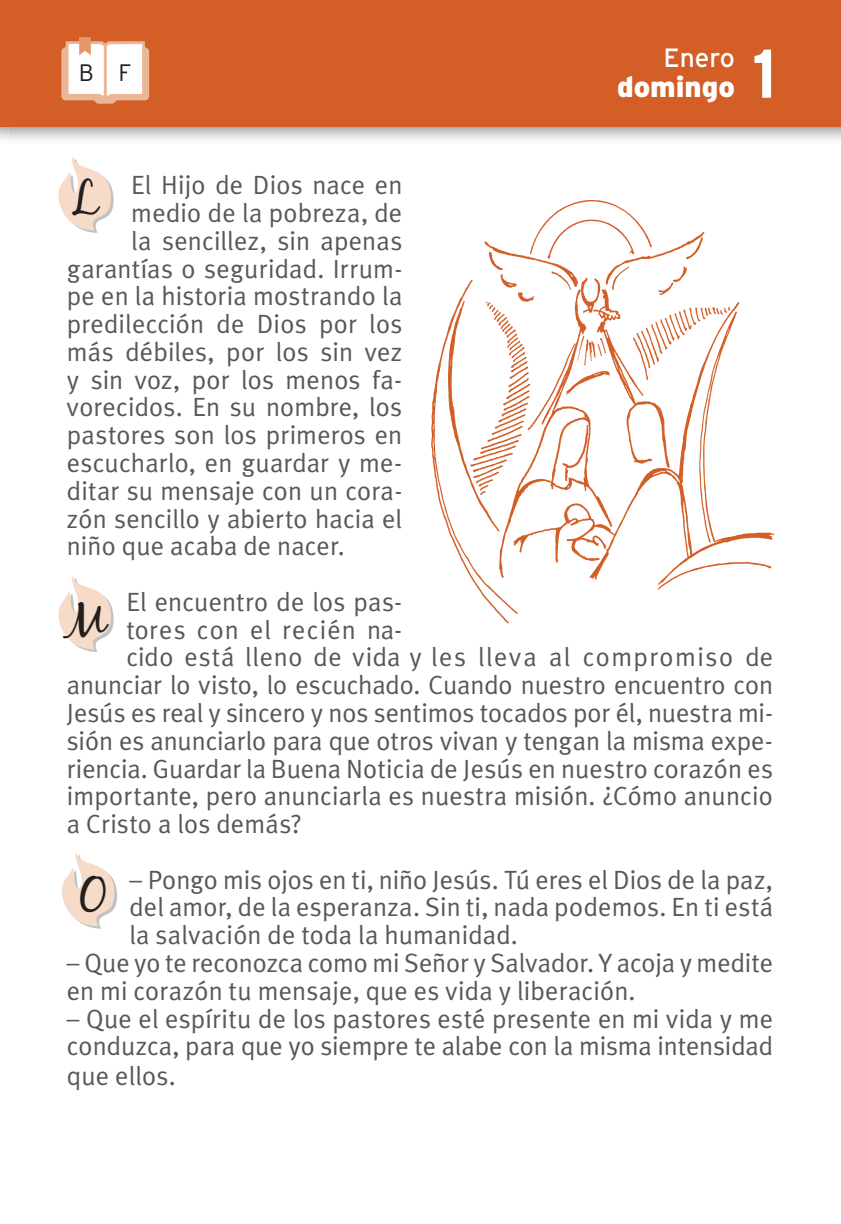
<style>
.page{position:relative;width:841px;height:1224px;background:#fff}
.page>*{position:absolute;margin:0;border:0;box-sizing:border-box;transform-origin:0 0}
.t1{font:700 68.7px "Interstate";color:#fff;scale:.93 1}
.t2{font:46.5px "Black Jack";color:#231f20}
.t3{font:900 29.1px "Interstate";color:#fff}
.t4{font:26.4px/27.9px "Meta Plus Normal";letter-spacing:.005em;color:#57585a;text-align:justify}
.t5{font:26.4px "Meta Plus Normal";letter-spacing:.055em;color:#57585a}
.t6{font:26.4px "Meta Plus Normal";letter-spacing:.04em;color:#57585a}
.t7{font:26.4px "Interstate";color:#fff}
.t8{font:300 23.7px "Interstate";color:#231f20}
</style>
<div class="page">
<img style="left:9px;top:126px;width:831px;height:14px">
<div style="left:0;top:0;width:840px;height:126px;background:#d35f27"></div>
<img style="left:149px;top:51px;width:1px;height:46px">
<svg style="left:61px;top:37px;width:88px;height:67px;background:#f3d5c4"></svg>
<img style="left:0;top:126px;width:9px;height:14px">
<img style="left:431px;top:199px;width:344px;height:425px">
<svg style="left:58px;top:576px;width:56px;height:76px"></svg>
<svg style="left:58px;top:156px;width:56px;height:77px"></svg>
<svg style="left:62px;top:852px;width:55px;height:76px"></svg>
<p class="t8" style="left:79px;top:63px;width:54px">B F</p>
<p class="t7" style="left:663px;top:43px;width:73px">Enero</p>
<p class="t3" style="left:617px;top:76px;width:119px">domingo</p>
<h1 class="t1" style="left:751px;top:35px;width:28px">1</h1>
<p class="t4" style="left:131px;top:173px;width:272px">El Hijo de Dios nace en</p>
<p class="t4" style="left:131px;top:201px;width:272px">medio de la pobreza, de</p>
<p class="t4" style="left:131px;top:228px;width:272px">la sencillez, sin apenas</p>
<p class="t4" style="left:67px;top:256px;width:337px">garantías o seguridad. Irrum-</p>
<p class="t4" style="left:67px;top:284px;width:337px">pe en la historia mostrando la</p>
<p class="t4" style="left:67px;top:312px;width:337px">predilección de Dios por los</p>
<p class="t4" style="left:67px;top:340px;width:337px">más débiles, por los sin vez</p>
<p class="t4" style="left:67px;top:367px;width:337px">y sin voz, por los menos fa-</p>
<p class="t4" style="left:67px;top:395px;width:336px">vorecidos. En su nombre, los</p>
<p class="t4" style="left:67px;top:423px;width:337px">pastores son los primeros en</p>
<p class="t4" style="left:67px;top:451px;width:337px">escucharlo, en guardar y me-</p>
<p class="t4" style="left:67px;top:478px;width:337px">ditar su mensaje con un cora-</p>
<p class="t4" style="left:67px;top:506px;width:337px">zón sencillo y abierto hacia el</p>
<p class="t4" style="left:67px;top:534px;width:279px">niño que acaba de nacer.</p>
<p class="t4" style="left:126px;top:589px;width:277px">El encuentro de los pas-</p>
<p class="t6" style="left:126px;top:619px;width:277px">tores con el recién na-</p>
<p class="t5" style="left:126px;top:647px;width:648px">cido está lleno de vida y les lleva al compromiso de</p>
<p class="t4" style="left:67px;top:673px;width:707px">anunciar lo visto, lo escuchado. Cuando nuestro encuentro con</p>
<p class="t4" style="left:67px;top:700px;width:707px">Jesús es real y sincero y nos sentimos tocados por él, nuestra mi-</p>
<p class="t4" style="left:67px;top:728px;width:707px">sión es anunciarlo para que otros vivan y tengan la misma expe-</p>
<p class="t4" style="left:67px;top:756px;width:707px">riencia. Guardar la Buena Noticia de Jesús en nuestro corazón es</p>
<p class="t4" style="left:67px;top:784px;width:707px">importante, pero anunciarla es nuestra misión. ¿Cómo anuncio</p>
<p class="t4" style="left:67px;top:811px;width:236px">a Cristo a los demás?</p>
<p class="t4" style="left:129px;top:867px;width:645px">– Pongo mis ojos en ti, niño Jesús. Tú eres el Dios de la paz, del amor, de la esperanza. Sin ti, nada podemos. En ti está la salvación de toda la humanidad.</p>
<p class="t4" style="left:67px;top:950px;width:707px">– Que yo te reconozca como mi Señor y Salvador. Y acoja y medite en mi corazón tu mensaje, que es vida y liberación.</p>
<p class="t4" style="left:67px;top:1005px;width:707px">– Que el espíritu de los pastores esté presente en mi vida y me conduzca, para que yo siempre te alabe con la misma intensidad que ellos.</p>
<h2 class="t2" style="left:71px;top:171px;width:28px">L</h2>
<h2 class="t2" style="left:66px;top:590px;width:40px">M</h2>
<h2 class="t2" style="left:80px;top:866px;width:30px">O</h2>
</div>
